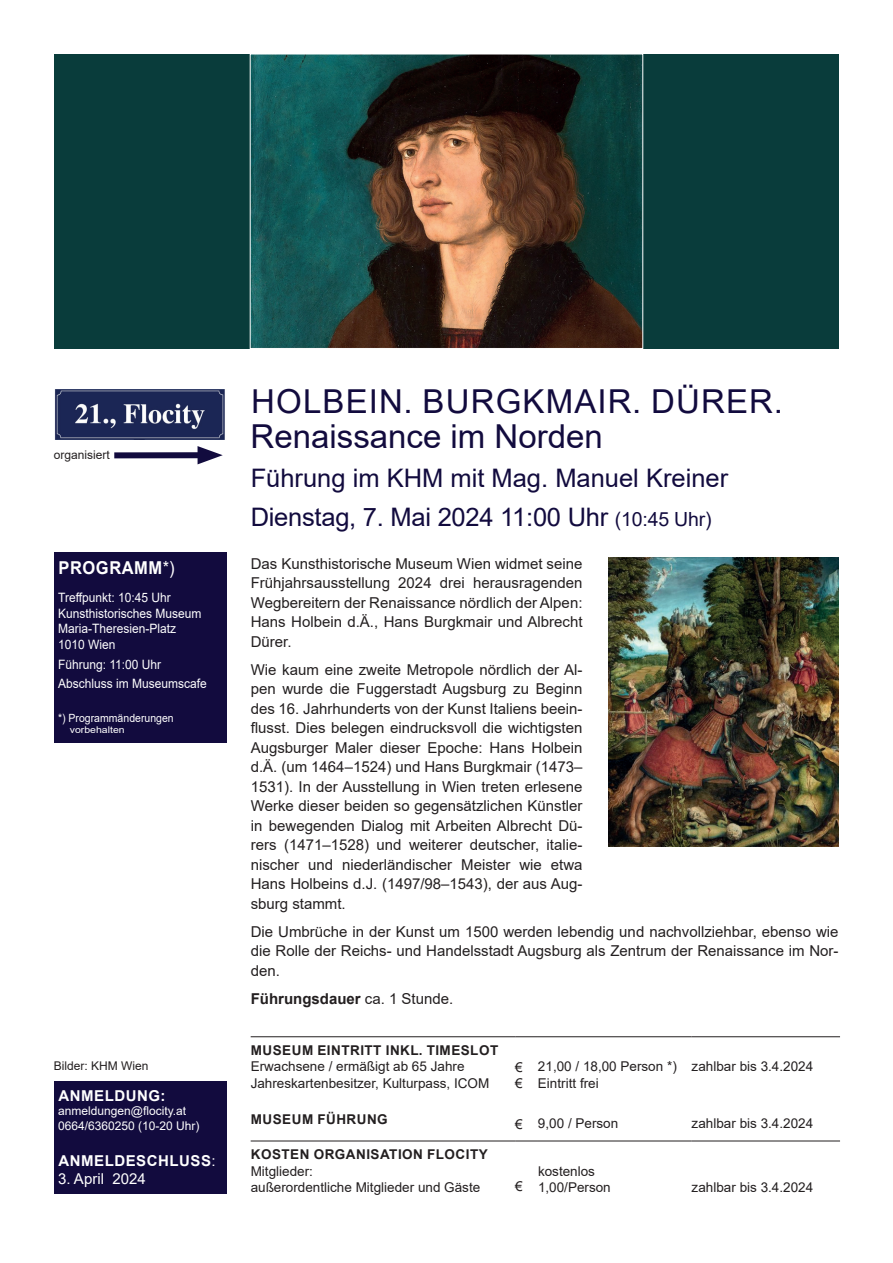
<style>
.page{position:relative;width:893px;height:1263px;background:#fff}
.page>*{position:absolute;margin:0;border:0;box-sizing:border-box;transform-origin:0 0}
.t1{font:33px/34.5px "Arial";letter-spacing:.035em;color:#120b3e}
.t2{font:25.5px/39.2px "Arial";color:#120b3e}
.t3{font:700 17.7px "Arial";letter-spacing:.035em;color:#fff;scale:.93 1}
.t4{font:15px/19.5px "Arial";color:#231f20;text-align:justify}
.t5{font:700 15px "Arial";letter-spacing:.035em;color:#fff}
.t6{font:700 15px "Arial";color:#231f20}
.t7{font:15px "Arial";color:#fff}
.t8{font:13.5px/16.2px "Arial";color:#231f20}
.t9{font:700 13.5px "Arial";letter-spacing:.035em;color:#231f20}
.t10{font:12.9px/15.5px "Arial";color:#fff;scale:.93 1}
.t11{font:12px/14.4px "Arial";color:#fff}
.t12{font:12px "Arial";color:#231f20}
.t13{font:11.25px "Arial";color:#fff;scale:.93 1}
.t14{font:9.3px "Arial";color:#fff;scale:1.13 1}
.s1{font-weight:400}
.s2{font-size:19.5px}
</style>
<div class="page">
<div style="left:54px;top:54px;width:784px;height:295px;background:#093c3b"></div>
<div style="left:54px;top:552px;width:172px;height:190px;background:#120b3e"></div>
<div style="left:54px;top:1081px;width:172px;height:112px;background:#120b3e"></div>
<div style="left:114px;top:452px;width:94px;height:6px;background:#120b3e"></div>
<svg style="left:198px;top:446px;width:25px;height:18px"></svg>
<img style="left:54px;top:389px;width:171px;height:50px">
<hr style="left:251px;top:1036px;width:264px;height:1px;background:#231f20">
<svg style="left:515px;top:1036px;width:23px;height:1px"></svg>
<hr style="left:538px;top:1036px;width:154px;height:1px;background:#231f20">
<hr style="left:692px;top:1036px;width:148px;height:1px;background:#231f20">
<hr style="left:251px;top:1140px;width:264px;height:1px;background:#231f20">
<svg style="left:515px;top:1140px;width:23px;height:1px"></svg>
<hr style="left:538px;top:1140px;width:154px;height:1px;background:#231f20">
<hr style="left:692px;top:1140px;width:148px;height:1px;background:#231f20">
<img style="left:252px;top:56px;width:389px;height:291px">
<img style="left:608px;top:558px;width:231px;height:288px">
<p class="t12" style="left:54px;top:446px;width:58px">organisiert</p>
<p class="t3" style="left:58px;top:555px;width:126px">PROGRAMM<span class="s1">*)</span></p>
<p class="t10" style="left:58px;top:590px;width:156px">Treffpunkt: 10:45 Uhr<br>Kunsthistorisches Museum<br>Maria-Theresien-Platz<br>1010 Wien</p>
<p class="t10" style="left:58px;top:654px;width:161px;line-height:19.8px">Führung: 11:00 Uhr<br>Abschluss im Museumscafe</p>
<p class="t13" style="left:58px;top:710px;width:126px">*) Programmänderungen</p>
<p class="t14" style="left:70px;top:723px;width:50px">vorbehalten</p>
<p class="t12" style="left:54px;top:1057px;width:96px">Bilder: KHM Wien</p>
<p class="t5" style="left:58px;top:1085px;width:108px">ANMELDUNG:</p>
<p class="t11" style="left:58px;top:1103px;width:143px">anmeldungen@flocity.at<br>0664/6360250 (10-20 Uhr)</p>
<p class="t5" style="left:58px;top:1150px;width:159px">ANMELDESCHLUSS<span class="s1">:</span></p>
<p class="t7" style="left:58px;top:1168px;width:89px">3. April 2024</p>
<h1 class="t1" style="left:251px;top:384px;width:534px">HOLBEIN. BURGKMAIR. DÜRER.<br>Renaissance im Norden</h1>
<h2 class="t2" style="left:251px;top:458px;width:479px">Führung im KHM mit Mag. Manuel Kreiner<br>Dienstag, 7. Mai 2024 11:00 Uhr <span class="s2">(10:45 Uhr)</span></h2>
<p class="t4" style="left:251px;top:554px;width:333px">Das Kunsthistorische Museum Wien widmet seine Frühjahrsausstellung 2024 drei herausragenden Wegbereitern der Renaissance nördlich der Alpen:<br>Hans Holbein d.Ä., Hans Burgkmair und Albrecht Dürer.</p>
<p class="t4" style="left:251px;top:660px;width:333px">Wie kaum eine zweite Metropole nördlich der Al&shy;pen wurde die Fuggerstadt Augsburg zu Beginn des 16. Jahrhunderts von der Kunst Italiens beein&shy;flusst. Dies belegen eindrucksvoll die wichtigsten Augsburger Maler dieser Epoche: Hans Holbein d.Ä. (um 1464–1524) und Hans Burgkmair (1473– 1531). In der Ausstellung in Wien treten erlesene Werke dieser beiden so gegensätzlichen Künstler in bewegenden Dialog mit Arbeiten Albrecht Dü&shy;rers (1471–1528) und weiterer deutscher, italie&shy;nischer und niederländischer Meister wie etwa Hans Holbeins d.J. (1497/98–1543), der aus Aug&shy;sburg stammt.</p>
<p class="t4" style="left:251px;top:922px;width:589px">Die Umbrüche in der Kunst um 1500 werden lebendig und nachvollziehbar, ebenso wie die Rolle der Reichs- und Handelsstadt Augsburg als Zentrum der Renaissance im Nor&shy;den.</p>
<p class="t6" style="left:251px;top:988px;width:204px">Führungsdauer <span class="s1">ca. 1 Stunde.</span></p>
<p class="t9" style="left:251px;top:1041px;width:249px">MUSEUM EINTRITT INKL. TIMESLOT</p>
<p class="t8" style="left:251px;top:1058px;width:240px">Erwachsene / ermäßigt ab 65 Jahre<br>Jahreskartenbesitzer, Kulturpass, ICOM</p>
<p class="t9" style="left:251px;top:1110px;width:138px">MUSEUM FÜHRUNG</p>
<p class="t8" style="left:538px;top:1058px;width:140px">21,00 / 18,00 Person *)<br>Eintritt frei</p>
<p class="t8" style="left:538px;top:1115px;width:82px">9,00 / Person</p>
<p class="t8" style="left:692px;top:1058px;width:123px">zahlbar bis 3.4.2024</p>
<p class="t8" style="left:515px;top:1059px;width:9px">€ €</p>
<p class="t8" style="left:515px;top:1116px;width:9px">€</p>
<p class="t8" style="left:692px;top:1115px;width:123px">zahlbar bis 3.4.2024</p>
<p class="t9" style="left:251px;top:1145px;width:238px">KOSTEN ORGANISATION FLOCITY</p>
<p class="t8" style="left:251px;top:1162px;width:231px">Mitglieder:<br>außerordentliche Mitglieder und Gäste</p>
<p class="t8" style="left:515px;top:1178px;width:9px">€</p>
<p class="t8" style="left:538px;top:1162px;width:74px">kostenlos<br>1,00/Person</p>
<p class="t8" style="left:692px;top:1179px;width:123px">zahlbar bis 3.4.2024</p>
</div>
